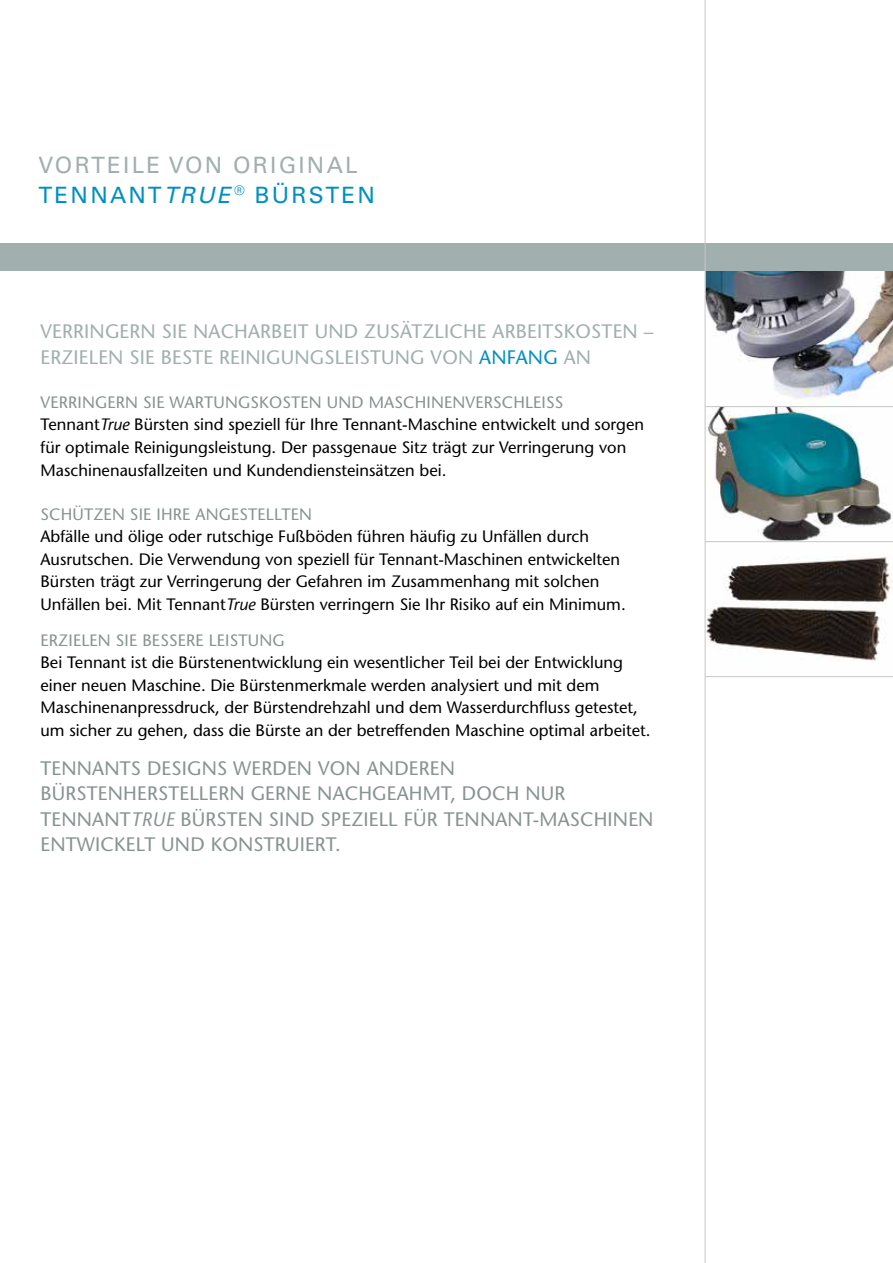
<style>
.page{position:relative;width:893px;height:1263px;background:#fff}
.page>*{position:absolute;margin:0;border:0;box-sizing:border-box;transform-origin:0 0}
.t1{font:22.5px/30px "Univers";letter-spacing:.1em;color:#a1afae}
.t2{font:500 19.5px/25.5px "Stone Sans Std";letter-spacing:.01em;color:#889392}
.t3{font:500 19.5px/25.5px "Stone Sans Std";letter-spacing:.01em;color:#a1afae}
.t4{font:500 16.5px/22.5px "Stone Sans Std";color:#000}
.t5{font:500 16.5px "Stone Sans Std";letter-spacing:.01em;color:#889392}
.s1{color:#008fc3}
.s2{font-family:"Univers LT Std";font-style:italic;color:#008fc3}
.s3{color:#889392}
.s4{font-style:italic}
</style>
<div class="page">
<img style="left:704px;top:270px;width:189px;height:407px">
<hr style="left:705px;top:406px;width:188px;height:1px;background:#c6c6c6">
<hr style="left:705px;top:676px;width:188px;height:1px;background:#c6c6c6">
<hr style="left:705px;top:541px;width:188px;height:1px;background:#c6c6c6">
<div style="left:0;top:243px;width:893px;height:27px;background:#a1afae"></div>
<hr style="left:705px;top:0;width:1px;height:1263px;background:#c6c6c6">
<h1 class="t1" style="left:39px;top:150px;width:338px">VORTEILE VON ORIGINAL<br><span class="s1">TENNANT</span><span class="s2">TRUE</span> <sup>®</sup> <span class="s1">BÜRSTEN</span></h1>
<p class="t3" style="left:40px;top:319px;width:614px">VERRINGERN SIE NACHARBEIT UND ZUSÄTZLICHE ARBEITSKOSTEN –<br>ERZIELEN SIE BESTE REINIGUNGSLEISTUNG VON <span class="s1">ANFANG</span> AN</p>
<p class="t4" style="left:40px;top:391px;width:605px"><span class="s3">VERRINGERN SIE WARTUNGSKOSTEN UND MASCHINENVERSCHLEISS </span>Tennant<span class="s4">True</span> Bürsten sind speziell für Ihre Tennant-Maschine entwickelt und sorgen für optimale Reinigungsleistung. Der passgenaue Sitz trägt zur Verringerung von Maschinenausfallzeiten und Kundendiensteinsätzen bei.</p>
<p class="t5" style="left:40px;top:504px;width:273px">SCHÜTZEN SIE IHRE ANGESTELLTEN</p>
<p class="t4" style="left:40px;top:525px;width:587px">Abfälle und ölige oder rutschige Fußböden führen häufig zu Unfällen durch Ausrutschen. Die Verwendung von speziell für Tennant-Maschinen entwickelten Bürsten trägt zur Verringerung der Gefahren im Zusammenhang mit solchen Unfällen bei. Mit Tennant<span class="s4">True</span> Bürsten verringern Sie Ihr Risiko auf ein Minimum.</p>
<p class="t5" style="left:40px;top:630px;width:246px">ERZIELEN SIE BESSERE LEISTUNG</p>
<p class="t4" style="left:40px;top:651px;width:611px">Bei Tennant ist die Bürstenentwicklung ein wesentlicher Teil bei der Entwicklung einer neuen Maschine. Die Bürstenmerkmale werden analysiert und mit dem Maschinenanpressdruck, der Bürstendrehzahl und dem Wasserdurchfluss getestet, um sicher zu gehen, dass die Bürste an der betreffenden Maschine optimal arbeitet.</p>
<p class="t2" style="left:40px;top:755px;width:614px">TENNANTS DESIGNS WERDEN VON ANDEREN BÜRSTENHERSTELLERN GERNE NACHGEAHMT, DOCH NUR TENNANT<span class="s4">TRUE</span> BÜRSTEN SIND SPEZIELL FÜR TENNANT-MASCHINEN ENTWICKELT UND KONSTRUIERT.</p>
</div>
